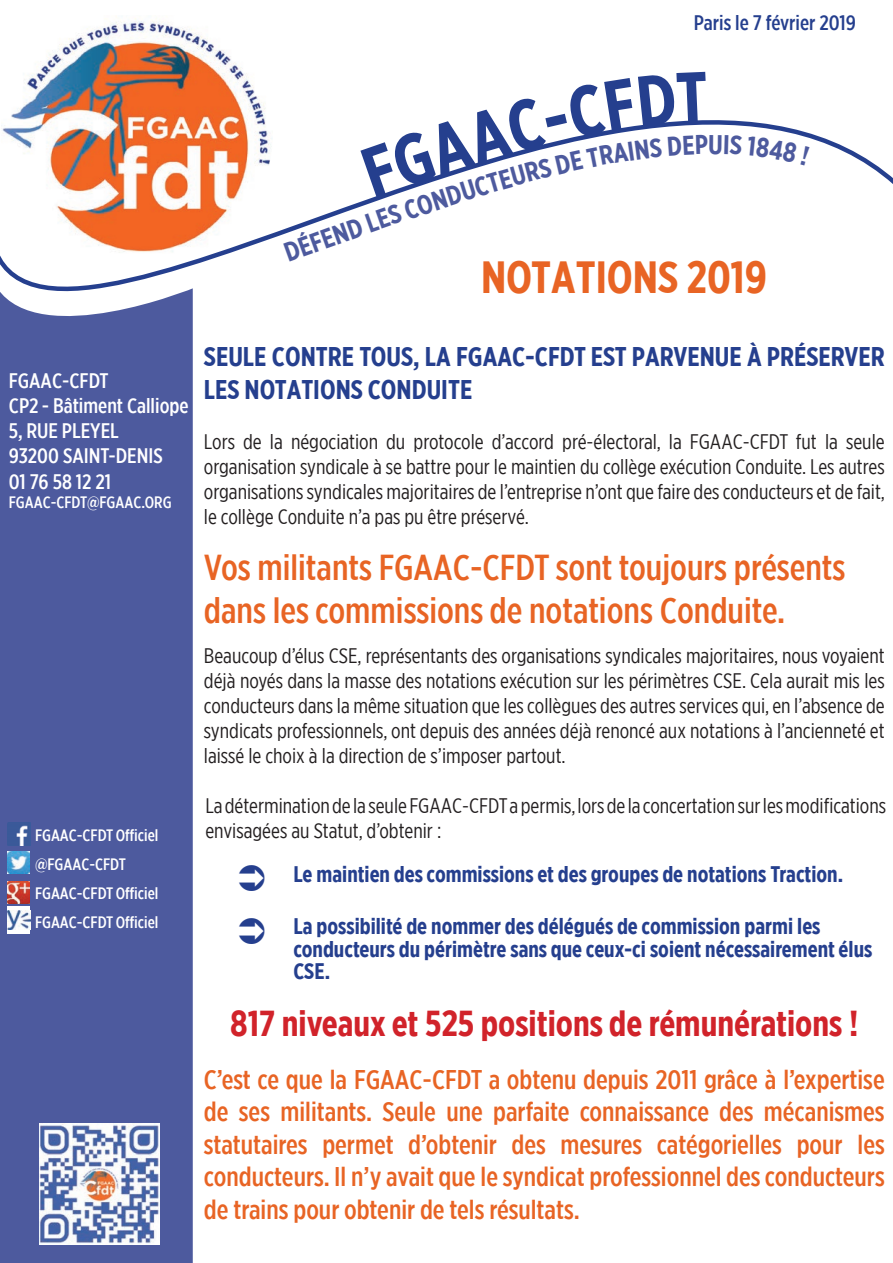
<style>
.page{position:relative;width:893px;height:1263px;background:#fff}
.page>*{position:absolute;margin:0;border:0;box-sizing:border-box;transform-origin:0 0}
.t1{font:700 45px "Gotham X Narrow";color:#e86424}
.t2{font:500 36px/43.2px "Gotham X Narrow";color:#e86424}
.t3{font:700 36px "Gotham X Narrow";color:#d1232a}
.t4{font:500 27px/32.4px "Gotham X Narrow";color:#e86424;text-align:justify}
.t5{font:700 27px/32.4px "Gotham X Narrow";color:#253f8e}
.t6{font:700 27px "Gotham X Narrow";color:#4d5a9e}
.t7{font:700 22.5px/22.5px "Gotham X Narrow";color:#253f8e}
.t8{font:21px/25.2px "Gotham X Narrow";color:#231f20;text-align:justify}
.t9{font:500 21px/25.2px "Gotham X Narrow";color:#fff}
.t10{font:500 21px "Gotham X Narrow";color:#253f8e}
.t11{font:500 16.5px "Gotham X Narrow";color:#fff}
.t12{font:500 16.5px "Gotham X Narrow";color:#fff}
</style>
<div class="page">
<svg style="left:1px;top:18px;width:892px;height:247px"></svg>
<svg style="left:0;top:226px;width:193px;height:1037px;background:#5b65a3"></svg>
<svg style="left:7px;top:820px;width:23px;height:29px"></svg>
<img style="left:7px;top:823px;width:23px;height:22px">
<div style="left:7px;top:849px;width:23px;height:27px;background:#4d5a9e"></div>
<img style="left:7px;top:851px;width:23px;height:23px">
<div style="left:7px;top:879px;width:23px;height:27px;background:#4d5a9e"></div>
<img style="left:7px;top:881px;width:23px;height:23px">
<img style="left:39px;top:1124px;width:120px;height:120px">
<div style="left:8px;top:906px;width:22px;height:28px;background:#fff"></div>
<img style="left:7px;top:911px;width:23px;height:19px">
<svg style="left:360px;top:72px;width:450px;height:138px"></svg>
<p class="t10" style="left:694px;top:10px;width:164px">Paris le 7 février 2019</p>
<p class="t6" style="left:372px;top:205px;width:60px;rotate:-19deg">ES CO</p>
<p class="t6" style="left:280px;top:238px;width:99px;rotate:-20deg">DÉFEND L</p>
<h1 class="t1" style="left:481px;top:250px;width:288px">NOTATIONS 2019</h1>
<p class="t9" style="left:9px;top:368px;width:181px">FGAAC-CFDT<br>CP2 - Bâtiment Calliope<br>5, RUE PLEYEL<br>93200 SAINT-DENIS<br>01 76 58 12 21</p>
<p class="t12" style="left:9px;top:493px;width:164px">FGAAC-CFDT@FGAAC.ORG</p>
<p class="t11" style="left:35px;top:825px;width:125px">FGAAC-CFDT Officiel</p>
<p class="t11" style="left:35px;top:854px;width:93px">@FGAAC-CFDT</p>
<p class="t11" style="left:35px;top:883px;width:125px">FGAAC-CFDT Officiel</p>
<p class="t11" style="left:35px;top:912px;width:125px">FGAAC-CFDT Officiel</p>
<p class="t5" style="left:204px;top:340px;width:682px">SEULE CONTRE TOUS, LA FGAAC-CFDT EST PARVENUE À PRÉSERVER<br>LES NOTATIONS CONDUITE</p>
<p class="t8" style="left:204px;top:428px;width:683px">Lors de la négociation du protocole d’accord pré-électoral, la FGAAC-CFDT fut la seule organisation syndicale à se battre pour le maintien du collège exécution Conduite. Les autres organisations syndicales majoritaires de l’entreprise n’ont que faire des conducteurs et de fait, le collège Conduite n’a pas pu être préservé.</p>
<h2 class="t2" style="left:204px;top:545px;width:643px">Vos militants FGAAC-CFDT sont toujours présents dans les commissions de notations Conduite.</h2>
<p class="t8" style="left:204px;top:642px;width:682px">Beaucoup d’élus CSE, représentants des organisations syndicales majoritaires, nous voyaient déjà noyés dans la masse des notations exécution sur les périmètres CSE. Cela aurait mis les conducteurs dans la même situation que les collègues des autres services qui, en l’absence de syndicats professionnels, ont depuis des années déjà renoncé aux notations à l’ancienneté et laissé le choix à la direction de s’imposer partout.</p>
<p class="t8" style="left:205px;top:792px;width:682px">La détermination de la seule FGAAC-CFDT a permis, lors de la concertation sur les modifications envisagées au Statut, d’obtenir :</p>
<p class="t7" style="left:293px;top:863px;width:551px">Le maintien des commissions et des groupes de notations Traction.</p>
<p class="t7" style="left:293px;top:915px;width:580px">La possibilité de nommer des délégués de commission parmi les conducteurs du périmètre sans que ceux-ci soient nécessairement élus<br>CSE.</p>
<h2 class="t3" style="left:230px;top:1001px;width:630px">817 niveaux et 525 positions de rémunérations !</h2>
<p class="t4" style="left:204px;top:1063px;width:682px">C’est ce que la FGAAC-CFDT a obtenu depuis 2011 grâce à l’expertise de ses militants. Seule une parfaite connaissance des mécanismes statutaires permet d’obtenir des mesures catégorielles pour les conducteurs. Il n’y avait que le syndicat professionnel des conducteurs de trains pour obtenir de tels résultats.</p>
</div>
